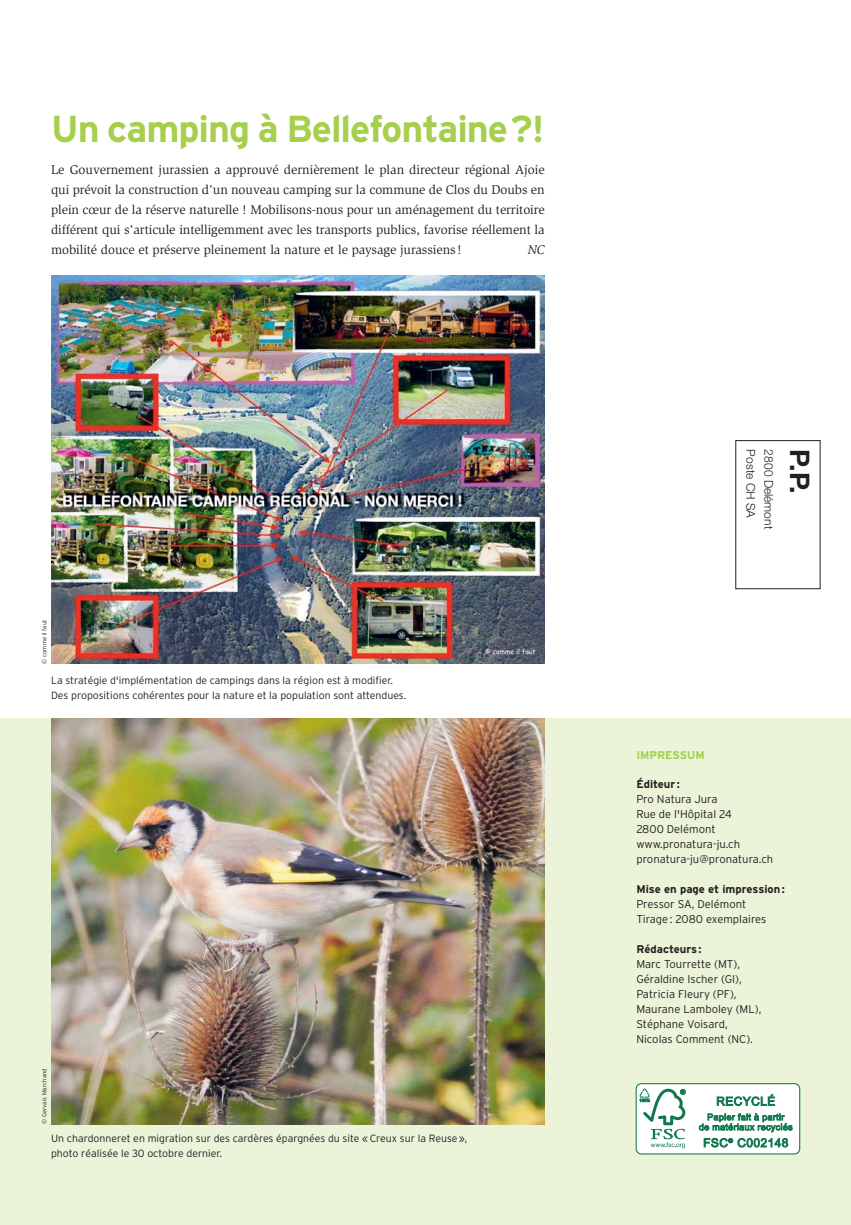
<style>
.page{position:relative;width:851px;height:1225px;background:#fff}
.page>*{position:absolute;margin:0;border:0;box-sizing:border-box;transform-origin:0 0}
.t1{font:700 37.5px "Interstate";letter-spacing:-.025em;color:#a5cf4c}
.t2{font:700 27px "Helvetica Neue LT Std";color:#231f20}
.t3{font:13.05px/20px "Slimbach Std";letter-spacing:-.005em;color:#231f20;text-align:justify}
.t4{font:italic 13.05px "Slimbach Std";color:#231f20}
.t5{font:300 12px "Helvetica Neue LT Std";color:#231f20}
.t6{font:300 11.25px/15px "Interstate";color:#231f20}
.t7{font:700 11.25px "Interstate";color:#231f20}
.t8{font:700 11.25px "Interstate";color:#a5cf4c}
.t9{font:300 10.5px/15px "Interstate";color:#231f20}
.t10{font:300 6px "Interstate";letter-spacing:.01em;color:#231f20}
</style>
<div class="page">
<div style="left:735px;top:440px;width:85px;height:149px;border:1px solid #231f20"></div>
<div style="left:0;top:718px;width:850px;height:507px;background:#ebf3d8"></div>
<div style="left:636px;top:1083px;width:163px;height:71px;background:#fff;border-radius:5px"></div>
<div style="left:635px;top:1083px;width:165px;height:71px;border:1px solid #10784c;border-radius:5px"></div>
<svg style="left:639px;top:1088px;width:46px;height:60px"></svg>
<svg style="left:716px;top:1094px;width:59px;height:12px"></svg>
<svg style="left:698px;top:1113px;width:94px;height:19px"></svg>
<svg style="left:703px;top:1138px;width:85px;height:9px"></svg>
<img style="left:51px;top:718px;width:493px;height:406px">
<img style="left:51px;top:275px;width:493px;height:388px">
<h1 class="t1" style="left:51px;top:115px;width:495px">Un camping à Bellefontaine ?!</h1>
<p class="t3" style="left:51px;top:161px;width:495px">Le Gouvernement jurassien a approuvé dernièrement le plan directeur régional Ajoie qui prévoit la construction d'un nouveau camping sur la commune de Clos du Doubs en plein cœur de la réserve naturelle ! Mobilisons-nous pour un aménagement du territoire différent qui s'articule intelligemment avec les transports publics, favorise réellement la mobilité douce et préserve pleinement la nature et le paysage jurassiens !</p>
<p class="t4" style="left:527px;top:244px;width:18px">NC</p>
<p class="t10" style="left:42px;top:663px;width:46px;rotate:-90deg">© comme il faut</p>
<p class="t9" style="left:51px;top:673px;width:356px">La stratégie d'implémentation de campings dans la région est à modifier.<br>Des propositions cohérentes pour la nature et la population sont attendues.</p>
<p class="t10" style="left:42px;top:1124px;width:57px;rotate:-90deg">© Gervais Marchand</p>
<p class="t9" style="left:51px;top:1131px;width:418px">Un chardonneret en migration sur des cardères épargnées du site « Creux sur la Reuse », photo réalisée le 30 octobre dernier.</p>
<p class="t5" style="left:757px;top:449px;width:70px;rotate:90deg">Poste CH SA</p>
<p class="t5" style="left:775px;top:449px;width:81px;rotate:90deg">2800 Delémont</p>
<h2 class="t2" style="left:815px;top:449px;width:46px;rotate:90deg">P.P.</h2>
<p class="t8" style="left:636px;top:751px;width:70px">IMPRESSUM</p>
<p class="t7" style="left:636px;top:779px;width:45px">Éditeur :</p>
<p class="t6" style="left:636px;top:792px;width:138px">Pro Natura Jura<br>Rue de l'Hôpital 24<br>2800 Delémont www.pronatura-ju.ch pronatura-ju@pronatura.ch</p>
<p class="t7" style="left:636px;top:884px;width:150px">Mise en page et impression :</p>
<p class="t6" style="left:636px;top:897px;width:132px">Pressor SA, Delémont<br>Tirage : 2080 exemplaires</p>
<p class="t7" style="left:636px;top:944px;width:67px">Rédacteurs :</p>
<p class="t6" style="left:636px;top:957px;width:126px">Marc Tourrette (MT),<br>Géraldine Ischer (GI),<br>Patricia Fleury (PF),<br>Maurane Lamboley (ML),<br>Stéphane Voisard,<br>Nicolas Comment (NC).</p>
</div>
